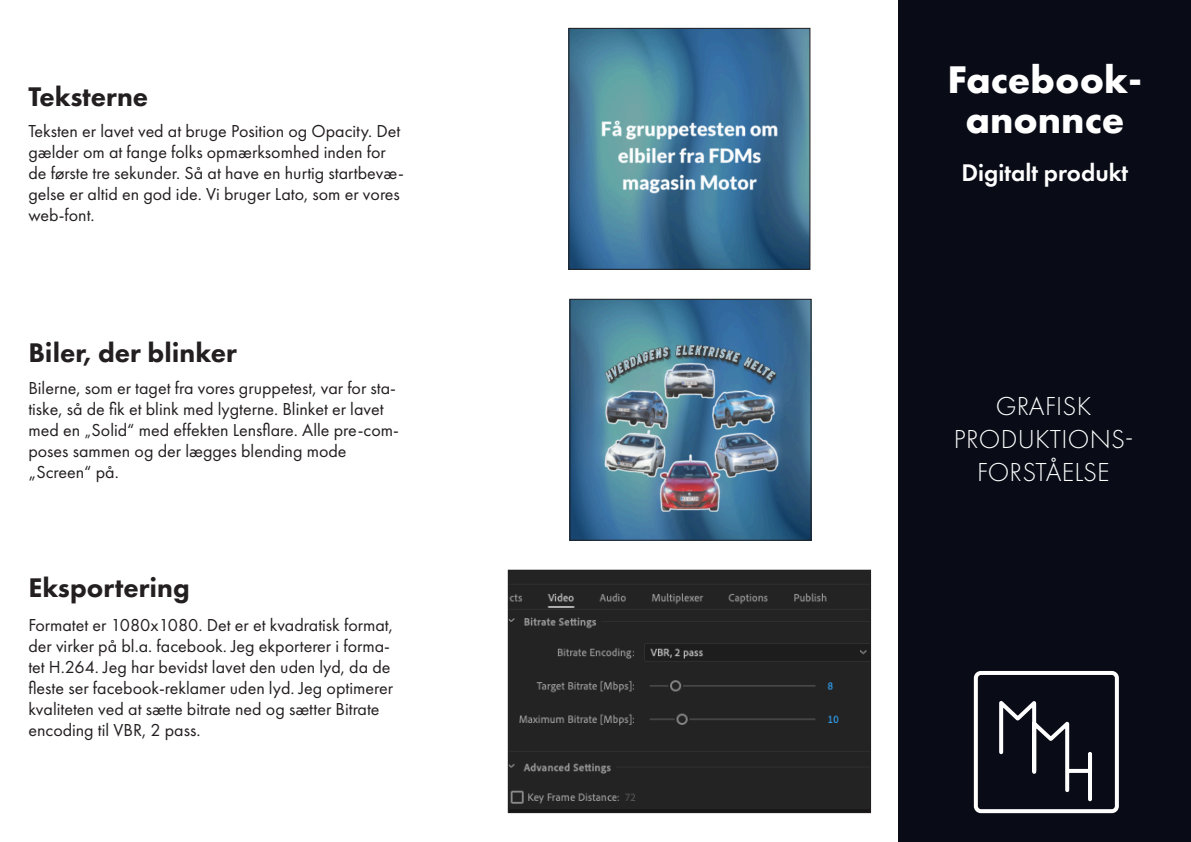
<style>
.page{position:relative;width:1191px;height:842px;background:#fff}
.page>*{position:absolute;margin:0;border:0;box-sizing:border-box;transform-origin:0 0}
.Hvid_rubrik{font:700 40px/40px "Futura PT";color:#fff;text-align:center}
.rigtig_rubrik{font:800 28px "Futura PT";color:#231f20}
.emne{font:300 27px/33px "Futura PT";letter-spacing:.01em;color:#fff;text-align:center}
.produkt{font:600 25px "Futura PT";color:#fff}
.brød{font:18px/21px "Futura PT";color:#231f20}
.s1{font-size:16px}
</style>
<div class="page">
<img style="left:570px;top:30px;width:238px;height:238px">
<div style="left:568px;top:28px;width:242px;height:242px;border:1px solid #231f20"></div>
<img style="left:571px;top:301px;width:238px;height:238px">
<div style="left:569px;top:299px;width:242px;height:242px;border:1px solid #231f20"></div>
<img style="left:510px;top:572px;width:359px;height:239px">
<div style="left:508px;top:570px;width:363px;height:243px;border:1px solid #231f20"></div>
<div style="left:899px;top:0;width:292px;height:842px;background:#090c17"></div>
<div style="left:973px;top:671px;width:145px;height:142px;border:4px solid #fff;border-radius:5px"></div>
<svg style="left:999px;top:701px;width:93px;height:101px"></svg>
<p class="rigtig_rubrik" style="left:28px;top:80px;width:121px">Teksterne</p>
<p class="brød" style="left:28px;top:120px;width:377px">Teksten er lavet ved at bruge Position og Opacity. Det gælder om at fange folks opmærksomhed inden for de første tre sekunder. Så at have en hurtig startbevæ&shy;gelse er altid en god ide. Vi bruger Lato, som er vores web-font.</p>
<p class="rigtig_rubrik" style="left:28px;top:335px;width:210px">Biler, der blinker</p>
<p class="brød" style="left:28px;top:377px;width:372px">Bilerne, som er taget fra vores gruppetest, var for sta&shy;tiske, så de fik et blink med lygterne. Blinket er lavet med en <span class="s1">„</span>Solid“ med effekten Lensflare. Alle pre-com&shy;poses sammen og der lægges blending mode „Screen“ på.</p>
<p class="rigtig_rubrik" style="left:28px;top:570px;width:163px">Eksportering</p>
<p class="brød" style="left:28px;top:615px;width:366px">Formatet er 1080x1080. Det er et kvadratisk format, der virker på bl.a. facebook. Jeg ekporterer i forma&shy;tet H.264. Jeg har bevidst lavet den uden lyd, da de fleste ser facebook-reklamer uden lyd. Jeg optimerer kvaliteten ved at sætte bitrate ned og sætter Bitrate encoding til VBR, 2 pass.</p>
<p class="Hvid_rubrik" style="left:947px;top:59px;width:196px">Facebook&shy;anonnce</p>
<p class="produkt" style="left:961px;top:157px;width:168px">Digitalt produkt</p>
<p class="emne" style="left:995px;top:389px;width:97px">GRAFISK</p>
<p class="emne" style="left:954px;top:422px;width:181px">PRODUKTIONS-<br>FORSTÅELSE</p>
</div>
